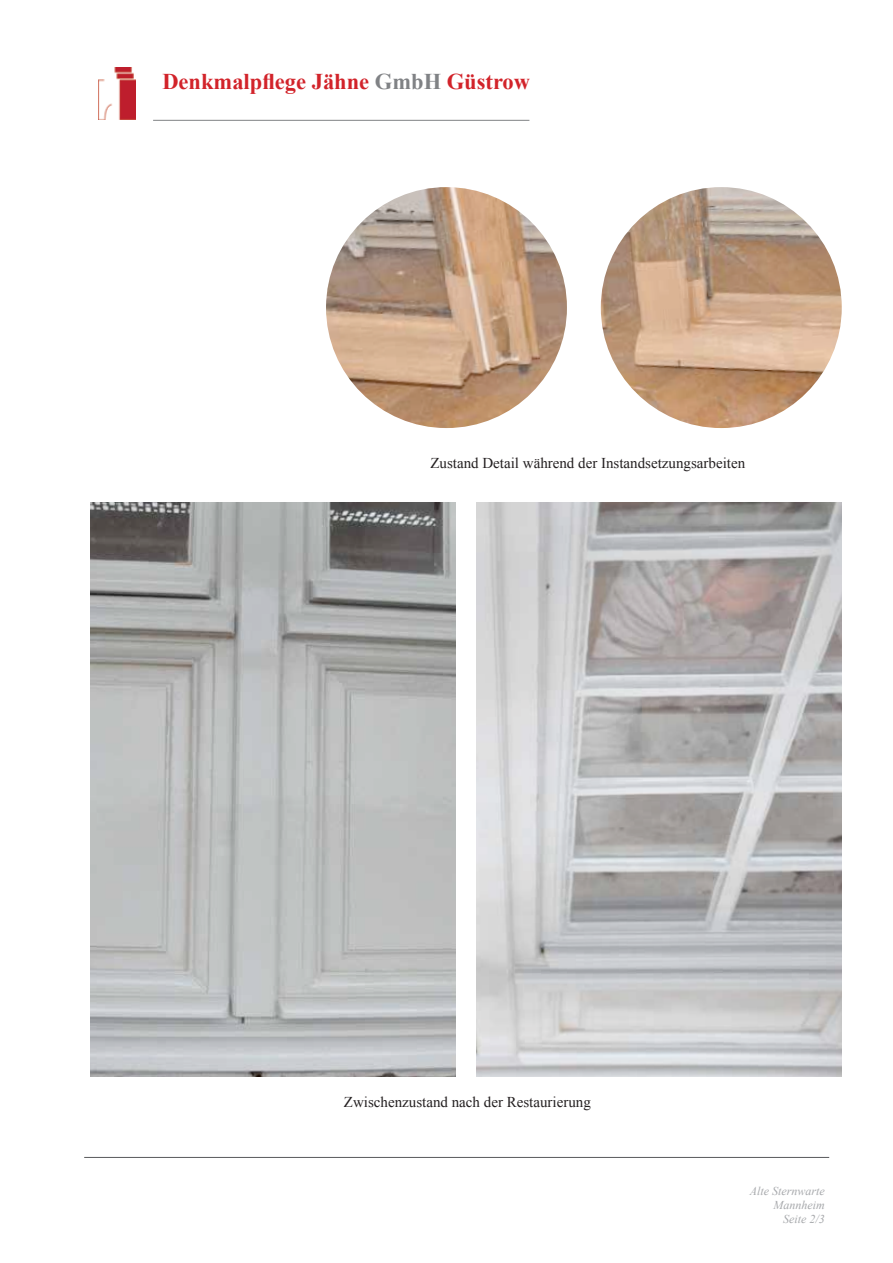
<style>
.page{position:relative;width:893px;height:1263px;background:#fff}
.page>*{position:absolute;margin:0;border:0;box-sizing:border-box;transform-origin:0 0}
.t1{font:700 22.5px "Times New Roman";color:#d2232a}
.t2{font:15px "Times New Roman";color:#231f20}
.t3{font:italic 12px/14.4px "Times New Roman";color:#a7a9ac;text-align:right}
.s1{color:#808285}
</style>
<div class="page">
<img style="left:476px;top:503px;width:366px;height:573px">
<img style="left:90px;top:503px;width:366px;height:573px">
<img style="left:601px;top:187px;width:241px;height:241px;border-radius:120px">
<img style="left:326px;top:187px;width:241px;height:241px;border-radius:120px">
<img style="left:98px;top:68px;width:38px;height:52px">
<hr style="left:153px;top:120px;width:376px;height:1px;background:#808285">
<hr style="left:84px;top:1157px;width:745px;height:1px;background:#58595b">
<h1 class="t1" style="left:162px;top:65px;width:369px">Denkmalpflege Jähne <span class="s1">GmbH</span> Güstrow</h1>
<p class="t2" style="left:430px;top:453px;width:316px">Zustand Detail während der Instandsetzungsarbeiten</p>
<p class="t2" style="left:344px;top:1092px;width:249px">Zwischenzustand nach der Restaurierung</p>
<p class="t3" style="left:750px;top:1183px;width:76px">Alte Sternwarte<br>Mannheim<br>Seite 2/3</p>
</div>
